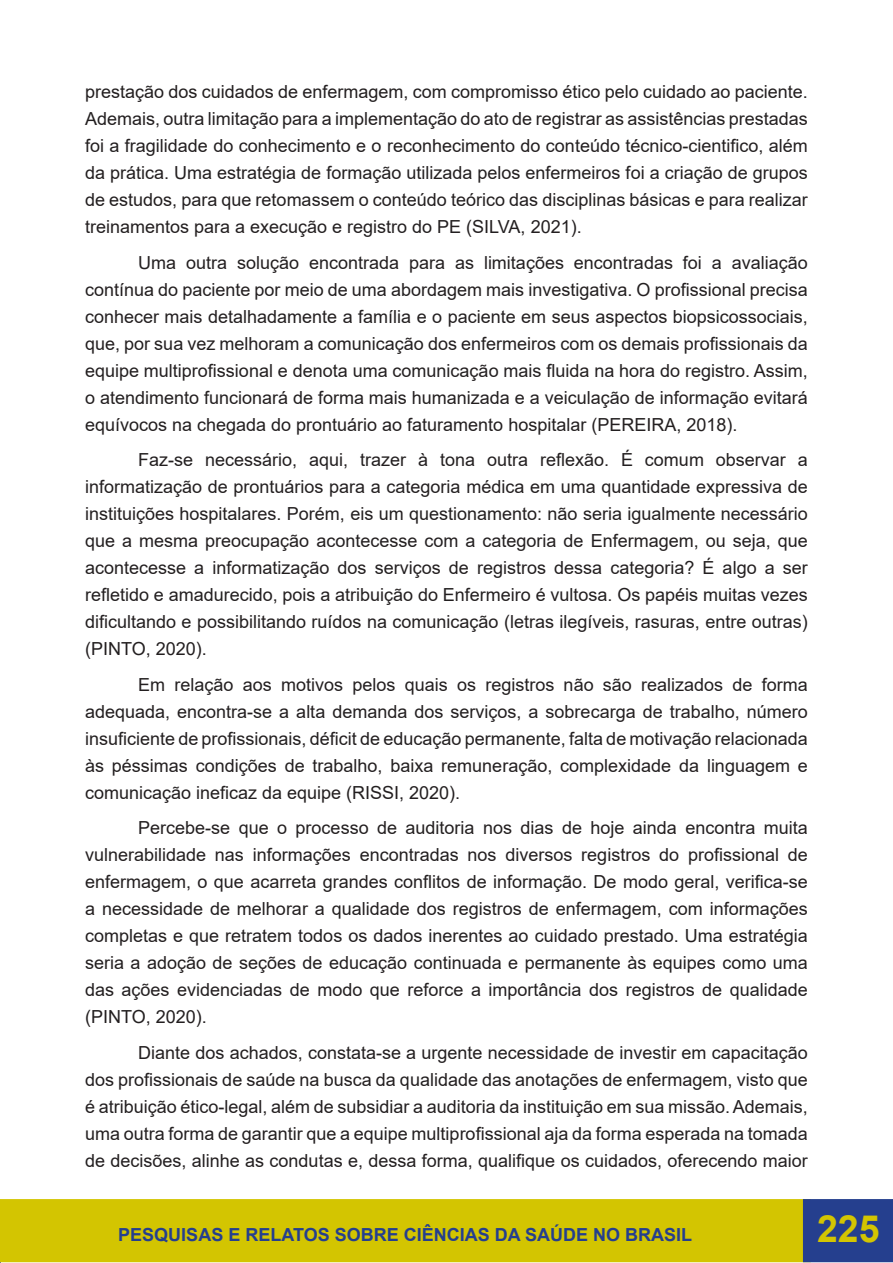
<style>
.page{position:relative;width:893px;height:1263px;background:#fff}
.page>*{position:absolute;margin:0;border:0;box-sizing:border-box;transform-origin:0 0}
.t1{font:700 37.5px "Arial";color:#d3c501}
.t2{font:18px/27px "Arial";color:#231f20;text-align:justify}
.t3{font:700 18px "Arial";color:#253f8e}
</style>
<div class="page">
<div style="left:0;top:1200px;width:810px;height:61px;background:#d3c501"></div>
<div style="left:0;top:1199px;width:811px;height:63px;border:2px solid #d3c501"></div>
<div style="left:803px;top:1199px;width:90px;height:63px;background:#253f8e;border:2px solid #253f8e"></div>
<div style="left:812px;top:1212px;width:72px;height:49px;background:#253f8e"></div>
<p class="t2" style="left:85px;top:78px;width:724px">prestação dos cuidados de enfermagem, com compromisso ético pelo cuidado ao paciente.<br>Ademais, outra limitação para a implementação do ato de registrar as assistências prestadas foi a fragilidade do conhecimento e o reconhecimento do conteúdo técnico-cientifico, além da prática. Uma estratégia de formação utilizada pelos enfermeiros foi a criação de grupos de estudos, para que retomassem o conteúdo teórico das disciplinas básicas e para realizar treinamentos para a execução e registro do PE (SILVA, 2021).</p>
<p class="t2" style="left:85px;top:249px;width:724px;text-indent:53px">Uma outra solução encontrada para as limitações encontradas foi a avaliação contínua do paciente por meio de uma abordagem mais investigativa. O profissional precisa conhecer mais detalhadamente a família e o paciente em seus aspectos biopsicossociais, que, por sua vez melhoram a comunicação dos enfermeiros com os demais profissionais da equipe multiprofissional e denota uma comunicação mais fluida na hora do registro. Assim, o atendimento funcionará de forma mais humanizada e a veiculação de informação evitará equívocos na chegada do prontuário ao faturamento hospitalar (PEREIRA, 2018).</p>
<p class="t2" style="left:85px;top:446px;width:724px;text-indent:53px">Faz-se necessário, aqui, trazer à tona outra reflexão. É comum observar a informatização de prontuários para a categoria médica em uma quantidade expressiva de instituições hospitalares. Porém, eis um questionamento: não seria igualmente necessário que a mesma preocupação acontecesse com a categoria de Enfermagem, ou seja, que acontecesse a informatização dos serviços de registros dessa categoria? É algo a ser refletido e amadurecido, pois a atribuição do Enfermeiro é vultosa. Os papéis muitas vezes dificultando e possibilitando ruídos na comunicação (letras ilegíveis, rasuras, entre outras) (PINTO, 2020).</p>
<p class="t2" style="left:85px;top:671px;width:724px;text-indent:53px">Em relação aos motivos pelos quais os registros não são realizados de forma adequada, encontra-se a alta demanda dos serviços, a sobrecarga de trabalho, número insuficiente de profissionais, déficit de educação permanente, falta de motivação relacionada às péssimas condições de trabalho, baixa remuneração, complexidade da linguagem e comunicação ineficaz da equipe (RISSI, 2020).</p>
<p class="t2" style="left:85px;top:814px;width:724px;text-indent:53px">Percebe-se que o processo de auditoria nos dias de hoje ainda encontra muita vulnerabilidade nas informações encontradas nos diversos registros do profissional de enfermagem, o que acarreta grandes conflitos de informação. De modo geral, verifica-se a necessidade de melhorar a qualidade dos registros de enfermagem, com informações completas e que retratem todos os dados inerentes ao cuidado prestado. Uma estratégia seria a adoção de seções de educação continuada e permanente às equipes como uma das ações evidenciadas de modo que reforce a importância dos registros de qualidade (PINTO, 2020).</p>
<p class="t2" style="left:85px;top:1039px;width:724px;text-indent:53px">Diante dos achados, constata-se a urgente necessidade de investir em capacitação dos profissionais de saúde na busca da qualidade das anotações de enfermagem, visto que é atribuição ético-legal, além de subsidiar a auditoria da instituição em sua missão. Ademais, uma outra forma de garantir que a equipe multiprofissional aja da forma esperada na tomada de decisões, alinhe as condutas e, dessa forma, qualifique os cuidados, oferecendo maior</p>
<p class="t3" style="left:118px;top:1222px;width:575px">PESQUISAS E RELATOS SOBRE CIÊNCIAS DA SAÚDE NO BRASIL</p>
<h1 class="t1" style="left:817px;top:1202px;width:64px">225</h1>
</div>
